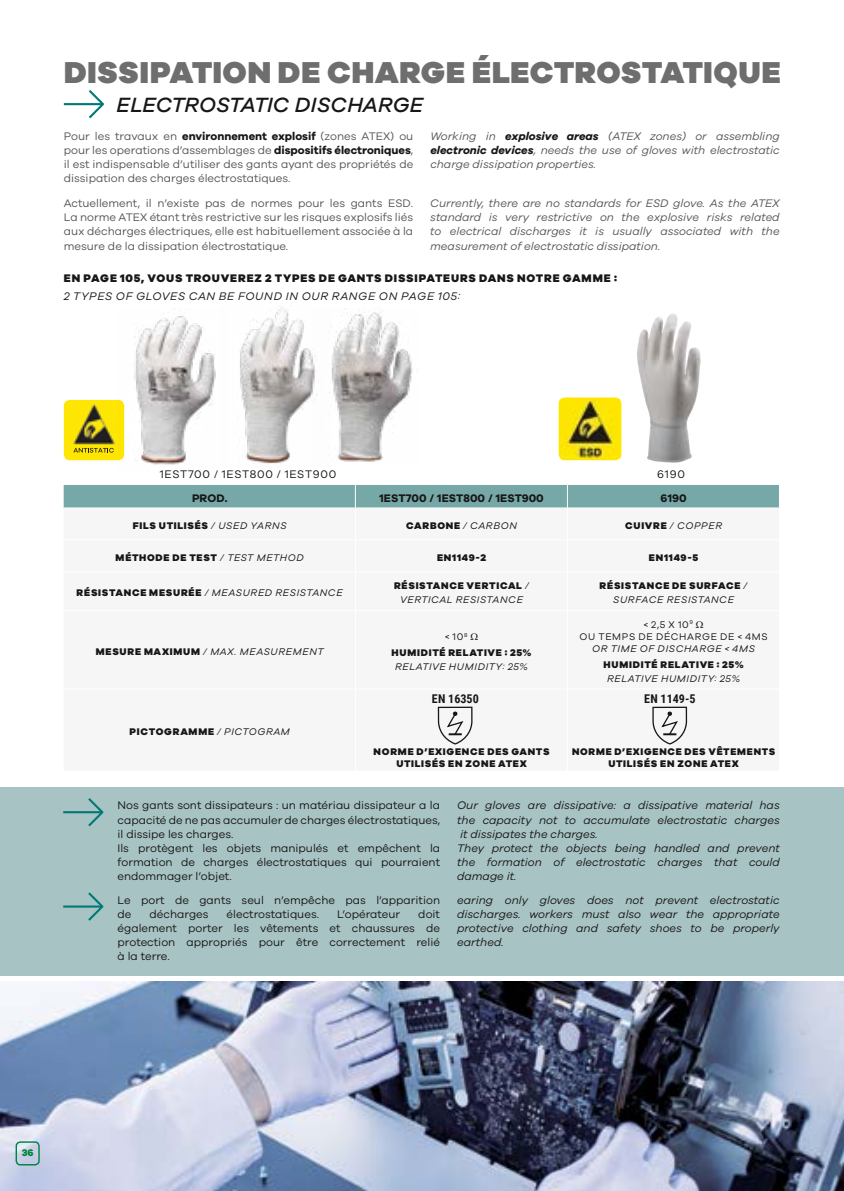
<style>
.page{position:relative;width:844px;height:1191px;background:#fff}
.page>*{position:absolute;margin:0;border:0;box-sizing:border-box;transform-origin:0 0}
.t1{font:900 31.15px "Galano Grotesque";letter-spacing:.015em;color:#6e6e6e}
.t2{font:italic 500 21.18px "Galano Grotesque";letter-spacing:.005em;color:#181716}
.t3{font:700 12.08px "Roboto Condensed";color:#181716}
.t4{font:11.38px/14.2px "Galano Grotesque";color:#181716}
.t5{font:11.38px/14.2px "Galano Grotesque";color:#565655;text-align:justify}
.t6{font:italic 11.38px/14.2px "Galano Grotesque";color:#181716}
.t7{font:italic 11.38px/14.2px "Galano Grotesque";color:#565655;text-align:justify}
.t8{font:800 11.38px "Galano Grotesque";letter-spacing:.065em;color:#181716}
.t9{font:italic 11.38px "Galano Grotesque";letter-spacing:.06em;color:#181716}
.t10{font:700 11.38px "Galano Grotesque";color:#181716}
.t11{font:11.38px "Galano Grotesque";letter-spacing:.065em;color:#181716}
.t12{font:800 9.97px/11.9px "Galano Grotesque";letter-spacing:.075em;color:#181716;text-align:center}
.t13{font:italic 9.97px/14px "Galano Grotesque";letter-spacing:.065em;color:#181716;text-align:center}
.t14{font:9.97px/11.9px "Galano Grotesque";letter-spacing:.07em;color:#181716}
.t15{font:800 9.97px "Galano Grotesque";color:#00833c}
.s1{font-weight:700;color:#181716}
.s2{font-weight:400;font-style:italic}
.s3{font-weight:800;font-style:normal}
.s4{font-weight:400}
</style>
<div class="page">
<div style="left:0;top:787px;width:843px;height:188px;background:#a8c3c4"></div>
<img style="left:0;top:981px;width:843px;height:210px">
<svg style="left:67px;top:403px;width:50px;height:54px;background:#c6b40e"></svg>
<div style="left:64px;top:400px;width:60px;height:60px;border:2px solid #fee600;border-radius:5px"></div>
<img style="left:561px;top:398px;width:59px;height:61px">
<div style="left:558px;top:397px;width:63px;height:63px;border:2px solid #fee600;border-radius:5px"></div>
<hr style="left:64px;top:103px;width:38px;height:2px;background:#007a76">
<svg style="left:86px;top:90px;width:18px;height:29px"></svg>
<div style="left:64px;top:507px;width:714px;height:238px;background:#f6f6f6"></div>
<div style="left:64px;top:485px;width:715px;height:22px;background:#76a8a8"></div>
<hr style="left:355px;top:507px;width:1px;height:32px;background:#fff">
<hr style="left:567px;top:507px;width:1px;height:32px;background:#fff">
<hr style="left:355px;top:540px;width:1px;height:31px;background:#fff">
<hr style="left:567px;top:540px;width:1px;height:31px;background:#fff">
<hr style="left:355px;top:572px;width:1px;height:38px;background:#fff">
<hr style="left:567px;top:572px;width:1px;height:38px;background:#fff">
<hr style="left:355px;top:611px;width:1px;height:77px;background:#fff">
<hr style="left:567px;top:611px;width:1px;height:77px;background:#fff">
<hr style="left:355px;top:689px;width:1px;height:81px;background:#fff">
<hr style="left:567px;top:689px;width:1px;height:81px;background:#fff">
<hr style="left:64px;top:539px;width:291px;height:1px;background:#fff">
<hr style="left:355px;top:539px;width:212px;height:1px;background:#fff">
<hr style="left:567px;top:539px;width:212px;height:1px;background:#fff">
<hr style="left:64px;top:571px;width:291px;height:1px;background:#fff">
<hr style="left:355px;top:571px;width:212px;height:1px;background:#fff">
<hr style="left:567px;top:571px;width:212px;height:1px;background:#fff">
<hr style="left:64px;top:610px;width:291px;height:1px;background:#fff">
<hr style="left:355px;top:610px;width:212px;height:1px;background:#fff">
<hr style="left:567px;top:610px;width:212px;height:1px;background:#fff">
<hr style="left:64px;top:688px;width:291px;height:1px;background:#fff">
<hr style="left:355px;top:688px;width:212px;height:1px;background:#fff">
<hr style="left:567px;top:688px;width:212px;height:1px;background:#fff">
<img style="left:117px;top:316px;width:99px;height:149px">
<img style="left:240px;top:307px;width:73px;height:157px">
<img style="left:313px;top:312px;width:100px;height:150px">
<img style="left:637px;top:313px;width:63px;height:150px">
<svg style="left:652px;top:706px;width:35px;height:38px"></svg>
<hr style="left:63px;top:811px;width:38px;height:2px;background:#007a76">
<svg style="left:86px;top:798px;width:18px;height:29px"></svg>
<hr style="left:63px;top:905px;width:38px;height:2px;background:#007a76">
<svg style="left:86px;top:892px;width:18px;height:29px"></svg>
<svg style="left:437px;top:706px;width:35px;height:38px"></svg>
<div style="left:16px;top:1141px;width:24px;height:24px;border:1px solid #00833c;border-radius:4px"></div>
<svg style="left:470px;top:633px;width:7px;height:7px"></svg>
<svg style="left:696px;top:621px;width:7px;height:7px"></svg>
<h1 class="t1" style="left:64px;top:53px;width:718px">DISSIPATION DE CHARGE ÉLECTROSTATIQUE</h1>
<h2 class="t2" style="left:117px;top:92px;width:308px">ELECTROSTATIC DISCHARGE</h2>
<p class="t5" style="left:64px;top:128px;width:351px">Pour les travaux en <span class="s1">environnement explosif</span> (zones ATEX) ou pour les operations d’assemblages de <span class="s1">dispositifs électroniques</span>, il est indispensable d’utiliser des gants ayant des propriétés de dissipation des charges électrostatiques.</p>
<p class="t7" style="left:430px;top:128px;width:351px">Working in <span class="s1">explosive areas</span> (ATEX zones) or assembling <span class="s1">electronic devices</span>, needs the use of gloves with electrostatic charge dissipation properties.</p>
<p class="t5" style="left:64px;top:196px;width:351px">Actuellement, il n’existe pas de normes pour les gants ESD.<br>La norme ATEX étant très restrictive sur les risques explosifs liés aux décharges électriques, elle est habituellement associée à la mesure de la dissipation électrostatique.</p>
<p class="t7" style="left:430px;top:196px;width:351px">Currently, there are no standards for ESD glove. As the ATEX standard is very restrictive on the explosive risks related to electrical discharges it is usually associated with the measurement of electrostatic dissipation.</p>
<p class="t8" style="left:64px;top:271px;width:554px">EN PAGE 105, VOUS TROUVEREZ 2 TYPES DE GANTS DISSIPATEURS DANS NOTRE GAMME :</p>
<p class="t9" style="left:64px;top:289px;width:397px">2 TYPES OF GLOVES CAN BE FOUND IN OUR RANGE ON PAGE 105:</p>
<p class="t11" style="left:160px;top:467px;width:178px">1EST700 / 1EST800 / 1EST900</p>
<p class="t4" style="left:657px;top:466px;width:29px">6190</p>
<p class="t10" style="left:192px;top:491px;width:37px">PROD.</p>
<p class="t10" style="left:379px;top:491px;width:166px">1EST700 / 1EST800 / 1EST900</p>
<p class="t10" style="left:660px;top:491px;width:27px">6190</p>
<p class="t12" style="left:133px;top:519px;width:155px">FILS UTILISÉS <span class="s2">/ USED YARNS</span></p>
<p class="t12" style="left:406px;top:519px;width:112px">CARBONE <span class="s2">/ CARBON</span></p>
<p class="t13" style="left:625px;top:518px;width:98px"><span class="s3">CUIVRE</span> / COPPER</p>
<p class="t12" style="left:116px;top:551px;width:190px">MÉTHODE DE TEST <span class="s2">/ TEST METHOD</span></p>
<p class="t12" style="left:437px;top:551px;width:51px">EN1149-2</p>
<p class="t12" style="left:648px;top:551px;width:51px">EN1149-5</p>
<p class="t13" style="left:77px;top:585px;width:267px"><span class="s3">RÉSISTANCE MESURÉE</span> / MEASURED RESISTANCE</p>
<p class="t13" style="left:394px;top:578px;width:137px"><span class="s3">RÉSISTANCE VERTICAL</span> /<br>VERTICAL RESISTANCE</p>
<p class="t12" style="left:599px;top:578px;width:149px;line-height:14px">RÉSISTANCE DE SURFACE <span class="s2">/<br>SURFACE RESISTANCE</span></p>
<p class="t13" style="left:96px;top:644px;width:229px"><span class="s3">MESURE MAXIMUM</span> / MAX. MEASUREMENT</p>
<p class="t12" style="left:130px;top:725px;width:162px">PICTOGRAMME <span class="s2">/ PICTOGRAM</span></p>
<p class="t12" style="left:391px;top:628px;width:142px;line-height:15.9px;text-align:left;text-indent:54px"><span class="s4">&lt; 10</span><sup>8<br></sup>HUMIDITÉ RELATIVE : 25%</p>
<p class="t13" style="left:395px;top:659px;width:134px">RELATIVE HUMIDITY: 25%</p>
<p class="t14" style="left:579px;top:618px;width:190px;text-indent:64px">&lt; 2,5 X 10<sup>9<br></sup>OU TEMPS DE DÉCHARGE DE &lt; 4MS</p>
<p class="t13" style="left:592px;top:641px;width:164px">OR TIME OF DISCHARGE &lt; 4MS</p>
<p class="t12" style="left:603px;top:658px;width:142px">HUMIDITÉ RELATIVE : 25%</p>
<p class="t13" style="left:607px;top:671px;width:134px">RELATIVE HUMIDITY: 25%</p>
<p class="t3" style="left:431px;top:690px;width:49px">EN 16350</p>
<p class="t3" style="left:644px;top:690px;width:53px">EN 1149-5</p>
<p class="t12" style="left:373px;top:745px;width:177px">NORME D’EXIGENCE DES GANTS<br>UTILISÉS EN ZONE ATEX</p>
<p class="t12" style="left:572px;top:745px;width:205px">NORME D’EXIGENCE DES VÊTEMENTS<br>UTILISÉS EN ZONE ATEX</p>
<p class="t4" style="left:117px;top:798px;width:324px">Nos gants sont dissipateurs : un matériau dissipateur a la capacité de ne pas accumuler de charges électrostatiques, il dissipe les charges.<br>Ils protègent les objets manipulés et empêchent la formation de charges électrostatiques qui pourraient endommager l’objet.</p>
<p class="t6" style="left:457px;top:798px;width:324px">Our gloves are dissipative: a dissipative material has the capacity not to accumulate electrostatic charges it dissipates the charges.<br>They protect the objects being handled and prevent the formation of electrostatic charges that could damage it.</p>
<p class="t4" style="left:117px;top:892px;width:324px">Le port de gants seul n’empêche pas l’apparition de</p>
<p class="t6" style="left:457px;top:892px;width:324px;text-align:justify">earing only gloves does not prevent electrostatic discharges. workers must also wear the appropriate protective clothing and safety shoes to be properly earthed.</p>
<p class="t4" style="left:117px;top:906px;width:324px;text-align:justify;text-indent:300px">doit également porter les vêtements et chaussures de protection appropriés pour être correctement relié à la terre.</p>
<p class="t4" style="left:149px;top:906px;width:60px">décharges</p>
<p class="t4" style="left:226px;top:906px;width:94px">électrostatiques.</p>
<p class="t4" style="left:337px;top:906px;width:65px">L’opérateur</p>
<p class="t15" style="left:22px;top:1146px;width:13px">36</p>
</div>
